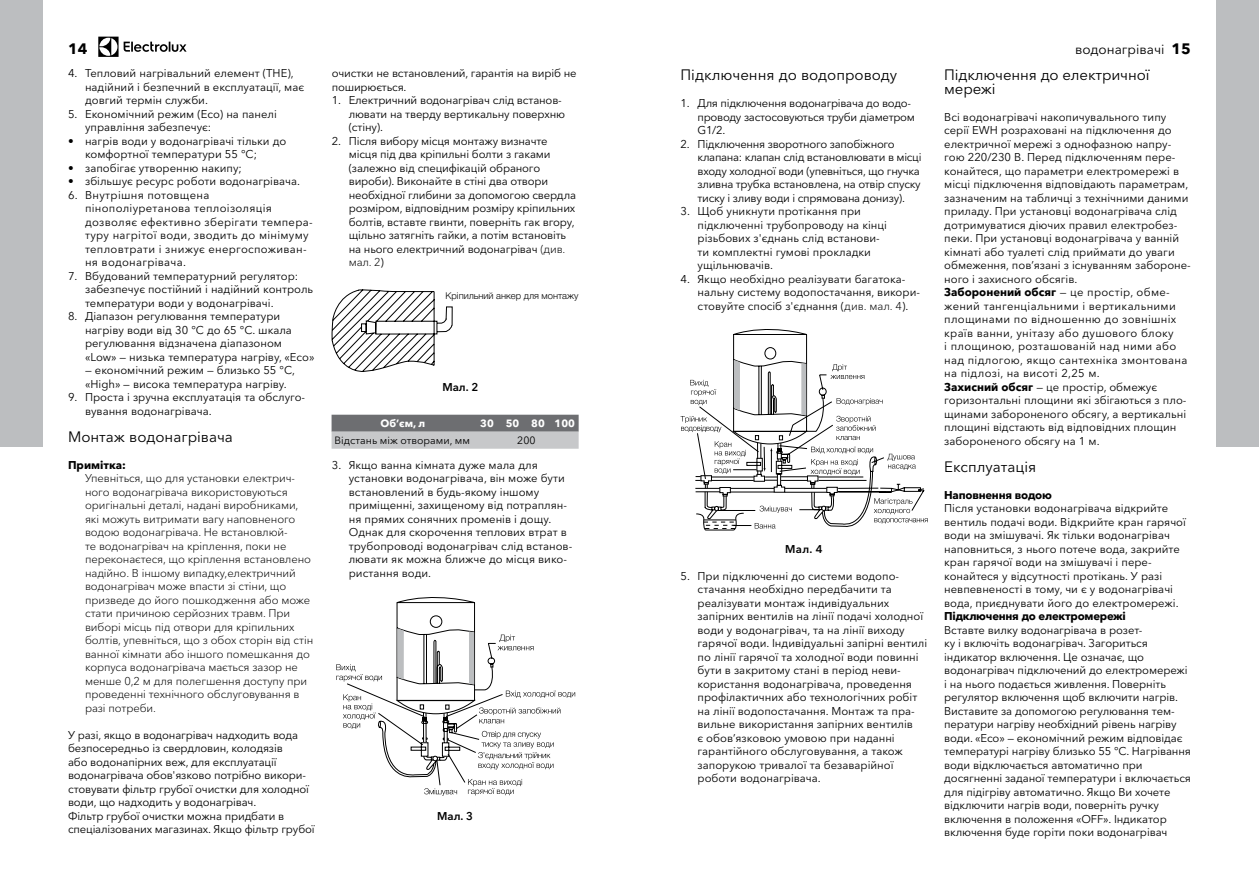
<style>
.page{position:relative;width:1259px;height:893px;background:#fff}
.page>*{position:absolute;margin:0;border:0;box-sizing:border-box;transform-origin:0 0}
.t1{font:15px/13.5px "Avenir Next Cyr";color:#000}
.t2{font:700 15px "Avenir Next Cyr";color:#000}
.t3{font:13.5px "Avenir Next Cyr";color:#000}
.t4{font:11.25px/13.5px "Avenir Next Cyr";color:#000}
.t5{font:300 11.25px/13.5px "Avenir Next Cyr";letter-spacing:-.01em;color:#000}
.t6{font:11.25px/13.5px "Avenir Next Cyr";letter-spacing:-.025em;color:#000}
.t7{font:11.25px/13.5px "Avenir Next Cyr";letter-spacing:.025em;color:#000}
.t8{font:700 11.25px "Avenir Next Cyr";letter-spacing:-.02em;color:#000}
.t9{font:600 11.25px "Avenir Next Cyr";color:#000}
.t10{font:700 11.25px "Avenir Next Cyr";color:#000}
.t11{font:10.5px "Avenir Next Cyr";color:#000}
.t12{font:700 10.5px "Avenir Next Cyr";color:#fff}
.t13{font:300 9.45px "Helvetica Neue LTCYR";color:#000}
.s1{font-weight:700;font-size:15px}
.s2{font-weight:300}
.s3{font-weight:700}
</style>
<div class="page">
<div style="left:0;top:0;width:43px;height:446px;background:#bcbec0"></div>
<div style="left:1216px;top:0;width:43px;height:446px;background:#bcbec0"></div>
<svg style="left:98px;top:37px;width:89px;height:20px"></svg>
<svg style="left:331px;top:289px;width:122px;height:83px"></svg>
<svg style="left:331px;top:415px;width:247px;height:34px;background:#9c9d9f"></svg>
<svg style="left:336px;top:597px;width:239px;height:199px"></svg>
<svg style="left:680px;top:329px;width:247px;height:201px"></svg>
<h1 class="t2" style="left:68px;top:39px;width:21px">14</h1>
<p class="t3" style="left:1075px;top:41px;width:117px">водонагрівачі <span class="s1">15</span></p>
<p class="t4" style="left:85px;top:67px;width:220px;text-indent:-17px">4. Тепловий нагрівальний елемент (ТНЕ), надійний і безпечний в експлуатації, має довгий термін служби.</p>
<p class="t4" style="left:85px;top:107px;width:193px;text-indent:-17px">5. Економічний режим (Еco) на панелі управління забезпечує:</p>
<p class="t4" style="left:85px;top:134px;width:203px;text-indent:-17px">• нагрів води у водонагрівачі тільки до комфортної температури 55 °С;</p>
<p class="t4" style="left:68px;top:161px;width:175px">• запобігає утворенню накипу;</p>
<p class="t4" style="left:68px;top:175px;width:233px">• збільшує ресурс роботи водонагрівача.</p>
<p class="t7" style="left:85px;top:188px;width:229px;text-indent:-17px">6. Внутрішня потовщена пінополіуретанова теплоізоляція дозволяє ефективно зберігати темпера&shy;туру нагрітої води, зводить до мінімуму тепловтрати і знижує енергоспоживан&shy;ня водонагрівача.</p>
<p class="t4" style="left:85px;top:269px;width:230px;text-indent:-17px">7. Вбудований температурний регулятор: забезпечує постійний і надійний контроль температури води у водонагрівачі.</p>
<p class="t4" style="left:85px;top:310px;width:231px;text-indent:-17px">8. Діапазон регулювання температури нагріву води від 30 °С до 65 °С. шкала регулювання відзначена діапазоном «Low» — низька температура нагріву, «Еco»</p>
<p class="t4" style="left:85px;top:364px;width:211px">— економічний режим — близько 55 °С, «High» — висока температура нагріву.</p>
<p class="t4" style="left:85px;top:391px;width:222px;text-indent:-17px">9. Проста і зручна експлуатація та обслуго&shy;вування водонагрівача.</p>
<h1 class="t1" style="left:68px;top:430px;width:166px">Монтаж водонагрівача</h1>
<p class="t10" style="left:68px;top:458px;width:59px">Примітка:</p>
<p class="t5" style="left:85px;top:472px;width:230px">Упевніться, що для установки електрич&shy;ного водонагрівача використовуються оригінальні деталі, надані виробниками, які можуть витримати вагу наповненого водою водонагрівача. Не встановлюй-<br>те водонагрівач на кріплення, поки не переконаєтеся, що кріплення встановлено надійно. В іншому випадку,електричний водонагрівач може впасти зі стіни, що призведе до його пошкодження або може стати причиною серйозних травм. При виборі місць під отвори для кріпильних болтів, упевніться, що з обох сторін від стін ванної кімнати або іншого помешкання до корпуса водонагрівача мається зазор не менше 0,2 м для полегшення доступу при проведенні технічного обслуговування в разі потреби.</p>
<p class="t4" style="left:68px;top:728px;width:248px">У разі, якщо в водонагрівач надходить вода безпосередньо із свердловин, колодязів<br>або водонапірних веж, для експлуатації водонагрівача обов'язково потрібно викори&shy;стовувати фільтр грубої очистки для холодної води, що надходить у водонагрівач.<br>Фільтр грубої очистки можна придбати в спеціалізованих магазинах. Якщо фільтр грубої</p>
<p class="t4" style="left:332px;top:67px;width:246px">очистки не встановлений, гарантія на виріб не поширюється.</p>
<p class="t4" style="left:349px;top:94px;width:218px;text-indent:-17px">1. Електричний водонагрівач слід встанов&shy;лювати на тверду вертикальну поверхню (стіну).</p>
<p class="t4" style="left:349px;top:134px;width:229px;text-indent:-17px">2. Після вибору місця монтажу визначте місця під два кріпильні болти з гаками (залежно від специфікацій обраного вироби). Виконайте в стіні два отвори необхідної глибини за допомогою свердла розміром, відповідним розміру кріпильних болтів, вставте гвинти, поверніть гак вгору, щільно затягніть гайки, а потім встановіть на нього електричний водонагрівач <span class="s2">(див. мал. 2</span>)</p>
<p class="t13" style="left:445px;top:290px;width:135px">Кріпильний анкер для монтажу</p>
<h1 class="t1" style="left:680px;top:68px;width:218px">Підключення до водопроводу</h1>
<p class="t6" style="left:697px;top:96px;width:219px;text-indent:-17px">1. Для підключення водонагрівача до водо&shy;проводу застосовуються труби діаметром<br>G1/2.</p>
<p class="t6" style="left:697px;top:137px;width:225px;text-indent:-17px">2. Підключення зворотного запобіжного клапана: клапан слід встановлювати в місці входу холодної води (упевніться, що гнучка зливна трубка встановлена, на отвір спуску тиску і зливу води і спрямована донизу).</p>
<p class="t4" style="left:697px;top:204px;width:191px;text-indent:-17px">3. Щоб уникнути протікання при підключенні трубопроводу на кінці різьбових з'єднань слід встанови&shy;ти комплектні гумові прокладки ущільнювачів.</p>
<p class="t4" style="left:697px;top:272px;width:224px;text-indent:-17px">4. Якщо необхідно реалізувати багатока&shy;нальну систему водопостачання, викори&shy;стовуйте спосіб з'єднання (<span class="s2">див. мал. 4</span>).</p>
<h1 class="t1" style="left:944px;top:68px;width:207px">Підключення до електричної мережі</h1>
<p class="t4" style="left:944px;top:110px;width:248px">Всі водонагрівачі накопичувального типу серії EWH розраховані на підключення до електричної мережі з однофазною напру&shy;гою 220/230 В. Перед підключенням пере&shy;конайтеся, що параметри електромережі в місці підключення відповідають параметрам, зазначеним на табличці з технічними даними приладу. При установці водонагрівача слід дотримуватися діючих правил електробез&shy;пеки. При установці водонагрівача у ванній кімнаті або туалеті слід приймати до уваги обмеження, пов’язані з існуванням забороне&shy;ного і захисного обсягів.<br><span class="s3">Заборонений обсяг</span> — це простір, обме&shy;жений тангенціальними і вертикальними площинами по відношенню до зовнішніх країв ванни, унітазу або душового блоку<br>і площиною, розташованій над ними або над підлогою, якщо сантехніка змонтована на підлозі, на висоті 2,25 м.<br><span class="s3">Захисний обсяг</span> — це простір, обмежує горизонтальні площини які збігаються з пло&shy;щинами забороненого обсягу, а вертикальні площині відстають від відповідних площин забороненого обсягу на 1 м.</p>
<h1 class="t1" style="left:944px;top:460px;width:93px">Експлуатація</h1>
<p class="t8" style="left:944px;top:488px;width:109px">Наповнення водою</p>
<p class="t4" style="left:944px;top:501px;width:243px">Після установки водонагрівача відкрийте вентиль подачі води. Відкрийте кран гарячої води на змішувачі. Як тільки водонагрівач наповниться, з нього потече вода, закрийте кран гарячої води на змішувачі і пере&shy;конайтеся у відсутності протікань. У разі невпевненості в тому, чи є у водонагрівачі вода, приєднувати його до електромережі.</p>
<p class="t8" style="left:944px;top:609px;width:183px">Підключення до електромережі</p>
<p class="t4" style="left:944px;top:623px;width:248px">Вставте вилку водонагрівача в розет-<br>ку і включіть водонагрівач. Загориться індикатор включення. Це означає, що водонагрівач підключений до електромережі і на нього подається живлення. Поверніть регулятор включення щоб включити нагрів.<br>Виставите за допомогою регулювання тем&shy;ператури нагріву необхідний рівень нагріву води. «Еco» — економічний режим відповідає температурі нагріву близько 55 °С. Нагрівання води відключається автоматично при досягненні заданої температури і включається для підігріву автоматично. Якщо Ви хочете відключити нагрів води, поверніть ручку включення в положення «OFF». Індикатор включення буде горіти поки водонагрівач</p>
<p class="t9" style="left:442px;top:380px;width:37px">Мал. 2</p>
<p class="t12" style="left:380px;top:417px;width:46px">Об’єм, л</p>
<p class="t12" style="left:480px;top:417px;width:96px">30 50 80 100</p>
<p class="t11" style="left:334px;top:434px;width:137px">Відстань між отворами, мм</p>
<p class="t11" style="left:517px;top:434px;width:20px">200</p>
<p class="t4" style="left:349px;top:458px;width:225px;text-indent:-17px">3. Якщо ванна кімната дуже мала для установки водонагрівача, він може бути встановлений в будь-якому іншому приміщенні, захищеному від потраплян&shy;ня прямих сонячних променів і дощу.<br>Однак для скорочення теплових втрат в трубопроводі водонагрівач слід встанов&shy;лювати як можна ближче до місця вико&shy;ристання води.</p>
<p class="t9" style="left:785px;top:542px;width:39px">Мал. 4</p>
<p class="t4" style="left:697px;top:569px;width:231px;text-indent:-17px">5. При підключенні до системи водопо&shy;стачання необхідно передбачити та реалізувати монтаж індивідуальних запірних вентилів на лінії подачі холодної води у водонагрівач, та на лінії виходу гарячої води. Індивідуальні запірні вентилі по лінії гарячої та холодної води повинні бути в закритому стані в період неви&shy;користання водонагрівача, проведення профілактичних або технологічних робіт на лінії водопостачання. Монтаж та пра&shy;вильне використання запірних вентилів<br>є обов’язковою умовою при наданні гарантійного обслуговування, а також запорукою тривалої та безаварійної роботи водонагрівача.</p>
<p class="t9" style="left:437px;top:809px;width:37px">Мал. 3</p>
</div>
